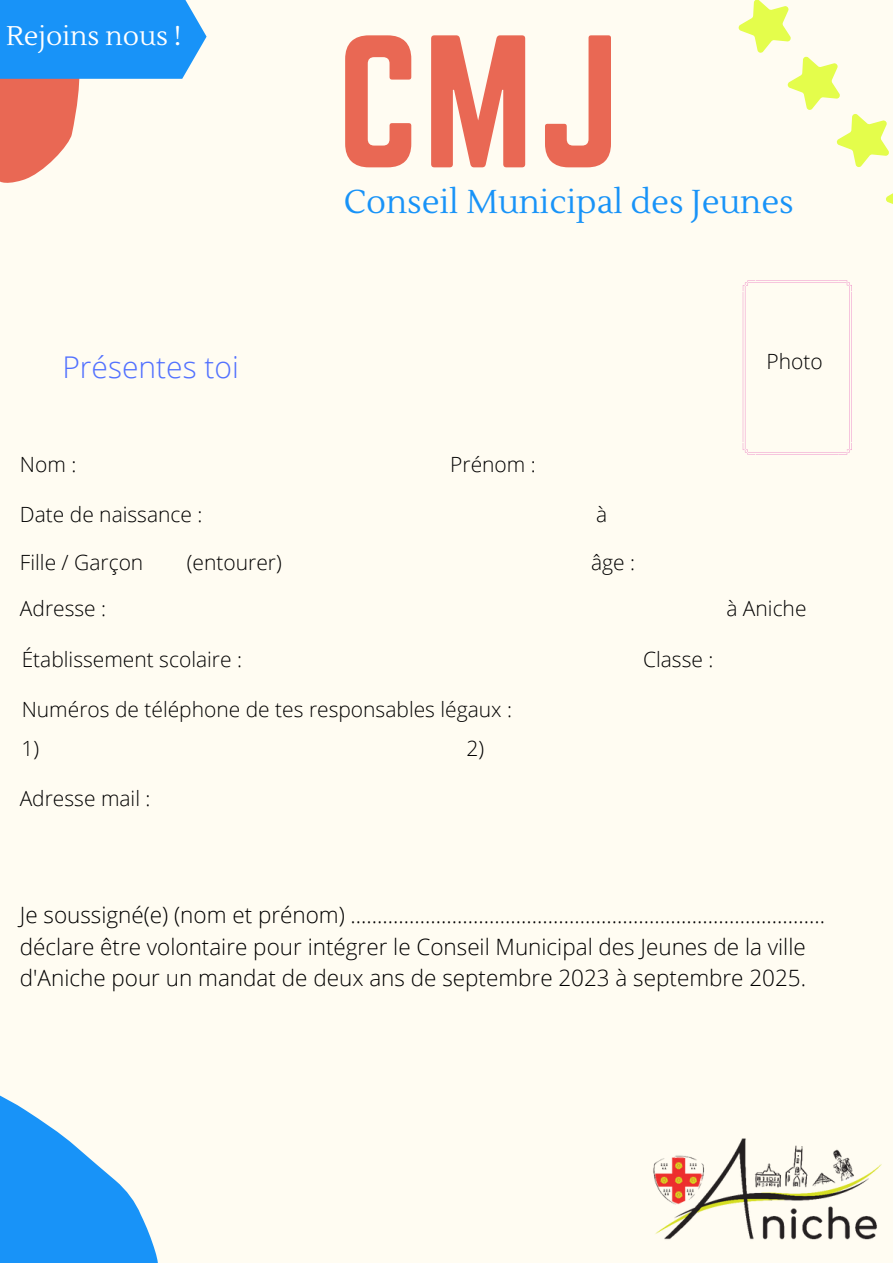
<style>
.page{position:relative;width:893px;height:1264px;background:#fff}
.page>*{position:absolute;margin:0;border:0;box-sizing:border-box;transform-origin:0 0}
.t1{font:164.85px "Norwester";color:#e96854}
.t2{font:33px "Lustria";color:#1893f8}
.t3{font:300 30px "Open Sans";color:#5271ff}
.t4{font:27px "Lustria";color:#fff}
.t5{font:300 22.5px/31.5px "Open Sans";color:#000}
.t6{font:300 21px "Open Sans";color:#000}
</style>
<div class="page">
<div style="left:0;top:0;width:892px;height:1262px;background:#fffcf2"></div>
<img style="left:653px;top:1138px;width:229px;height:102px">
<svg style="left:0;top:0;width:206px;height:183px"></svg>
<svg style="left:742px;top:280px;width:109px;height:174px"></svg>
<svg style="left:738px;top:0;width:154px;height:204px"></svg>
<svg style="left:0;top:1095px;width:158px;height:167px;fill:#1893f8"></svg>
<p class="t4" style="left:6px;top:19px;width:177px">Rejoins nous !</p>
<p class="t1" style="left:337px;top:2px;width:284px">CMJ</p>
<p class="t3" style="left:62px;top:346px;width:178px">Présentes toi</p>
<p class="t2" style="left:343px;top:182px;width:451px">Conseil Municipal des Jeunes</p>
<p class="t6" style="left:766px;top:346px;width:58px">Photo</p>
<p class="t6" style="left:20px;top:449px;width:58px">Nom :</p>
<p class="t6" style="left:450px;top:449px;width:87px">Prénom :</p>
<p class="t6" style="left:20px;top:499px;width:184px">Date de naissance :</p>
<p class="t6" style="left:596px;top:499px;width:13px">à</p>
<p class="t6" style="left:20px;top:547px;width:125px">Fille / Garçon</p>
<p class="t6" style="left:187px;top:547px;width:96px">(entourer)</p>
<p class="t6" style="left:20px;top:594px;width:88px">Adresse :</p>
<p class="t6" style="left:726px;top:594px;width:82px">à Aniche</p>
<p class="t6" style="left:22px;top:644px;width:222px">Établissement scolaire :</p>
<p class="t6" style="left:643px;top:644px;width:72px">Classe :</p>
<p class="t6" style="left:591px;top:547px;width:46px">âge :</p>
<p class="t6" style="left:22px;top:694px;width:492px">Numéros de téléphone de tes responsables légaux :</p>
<p class="t6" style="left:22px;top:733px;width:19px">1)</p>
<p class="t6" style="left:466px;top:733px;width:19px">2)</p>
<p class="t6" style="left:20px;top:783px;width:132px">Adresse mail :</p>
<p class="t5" style="left:20px;top:898px;width:806px">Je soussigné(e) (nom et prénom) .........................................................................................</p>
<p class="t5" style="left:20px;top:930px;width:787px">déclare être volontaire pour intégrer le Conseil Municipal des Jeunes de la ville d'Aniche pour un mandat de deux ans de septembre 2023 à septembre 2025.</p>
</div>
